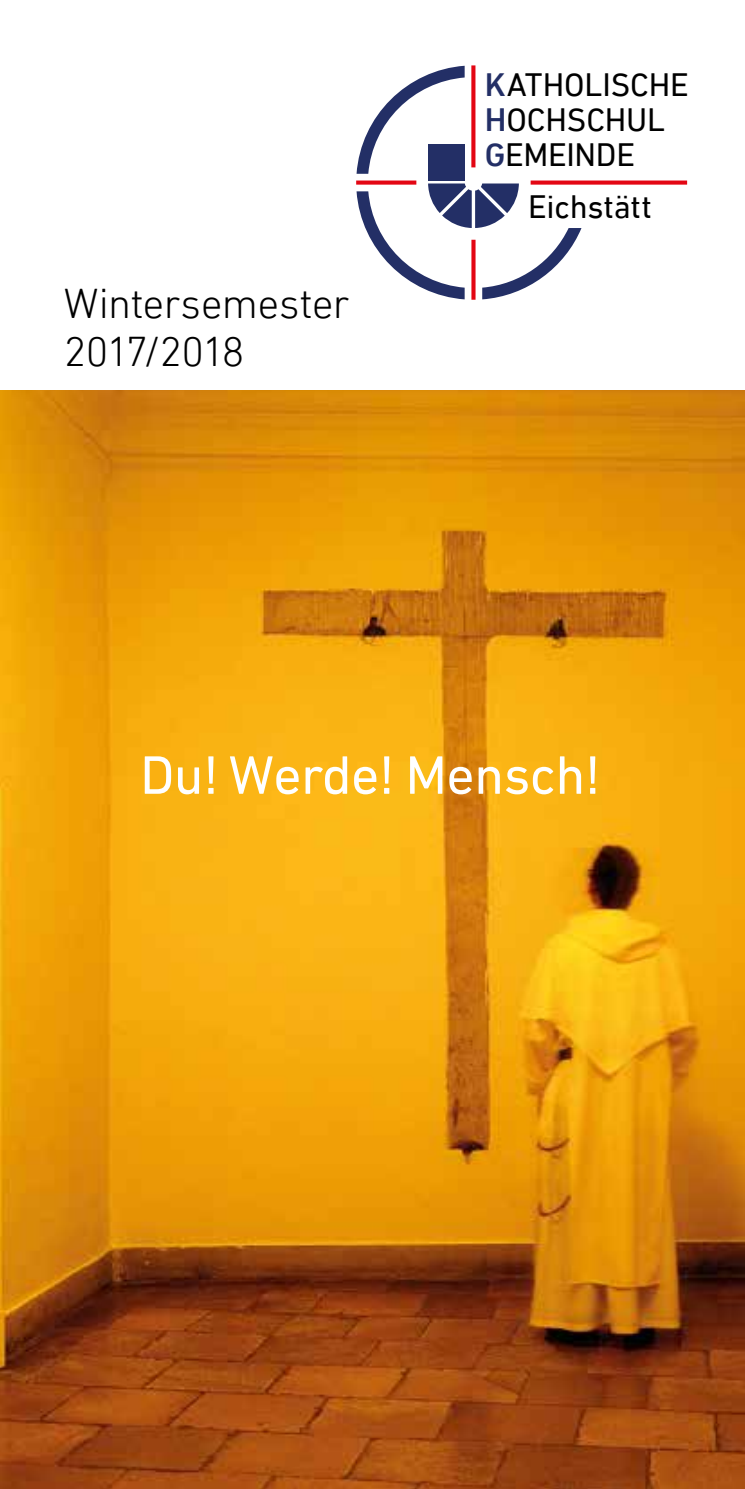
<style>
.page{position:relative;width:745px;height:1489px;background:#fff}
.page>*{position:absolute;margin:0;border:0;box-sizing:border-box;transform-origin:0 0}
.t1{font:55px "DIN Next LT Pro";letter-spacing:-.01em;color:#fff}
.t2{font:300 42.5px/47.5px "DIN Next LT Pro";letter-spacing:-.015em;color:#000}
.t3{font:33px/35px "DIN Next LT Pro";letter-spacing:-.005em;color:#000}
.s1{font-weight:500;color:#232f66}
</style>
<div class="page">
<img style="left:0;top:390px;width:744px;height:1098px">
<svg style="left:471px;top:65px;width:4px;height:102px"></svg>
<div style="left:530px;top:180px;width:156px;height:5px;background:#e30613"></div>
<div style="left:356px;top:180px;width:60px;height:5px;background:#e30613"></div>
<div style="left:428px;top:144px;width:36px;height:36px;background:#232f66"></div>
<svg style="left:356px;top:66px;width:108px;height:108px"></svg>
<svg style="left:356px;top:183px;width:225px;height:116px"></svg>
<p class="t2" style="left:64px;top:280px;width:287px">Wintersemester<br>2017/2018</p>
<p class="t3" style="left:484px;top:67px;width:205px"><span class="s1">K</span>ATHOLISCHE<br><span class="s1">H</span>OCHSCHUL<br><span class="s1">G</span>EMEINDE</p>
<p class="t3" style="left:528px;top:189px;width:125px">Eichstätt</p>
<h1 class="t1" style="left:140px;top:743px;width:461px">Du! Werde! Mensch!</h1>
</div>
